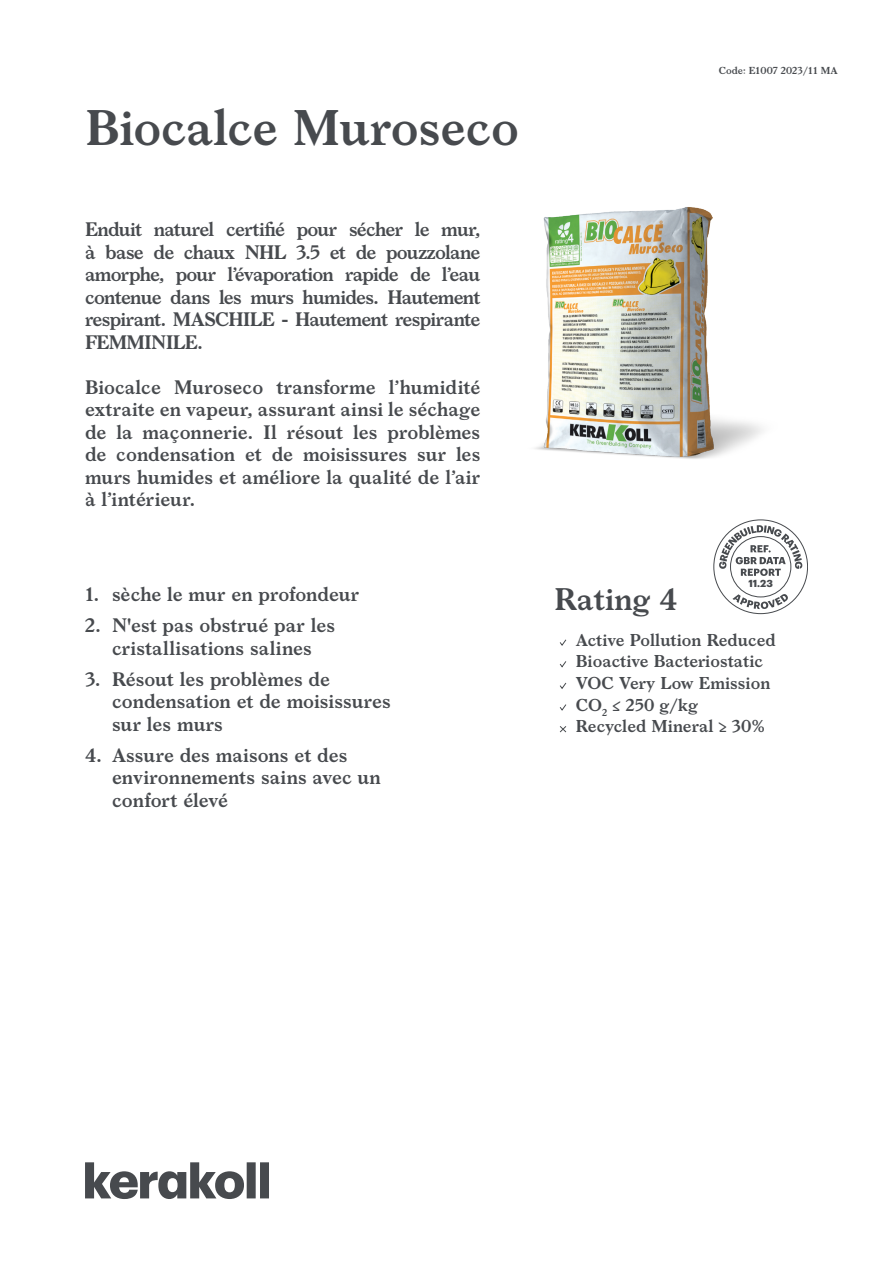
<style>
.page{position:relative;width:893px;height:1263px;background:#fff}
.page>*{position:absolute;margin:0;border:0;box-sizing:border-box;transform-origin:0 0}
.t1{font:600 48px "Larish Neue";letter-spacing:-.005em;color:#474a4e}
.t2{font:600 30px "Larish Neue";color:#474a4e}
.t3{font:600 18.75px/22.5px "Larish Neue";letter-spacing:-.005em;color:#474a4e;text-align:justify}
.t4{font:600 16.5px/21.6px "Larish Neue";color:#474a4e}
.t5{font:700 10.05px "Graphik";color:#474a4e}
.t6{font:600 9.75px "Larish Neue";color:#474a4e}
</style>
<div class="page">
<svg style="left:713px;top:519px;width:95px;height:95px"></svg>
<svg style="left:85px;top:1162px;width:184px;height:37px"></svg>
<svg style="left:559px;top:639px;width:8px;height:7px"></svg>
<svg style="left:559px;top:661px;width:8px;height:7px"></svg>
<svg style="left:560px;top:682px;width:7px;height:7px"></svg>
<svg style="left:559px;top:704px;width:8px;height:7px"></svg>
<svg style="left:559px;top:726px;width:8px;height:7px"></svg>
<img style="left:535px;top:207px;width:228px;height:252px">
<h1 class="t1" style="left:85px;top:91px;width:435px">Biocalce Muroseco</h1>
<p class="t3" style="left:85px;top:217px;width:397px">Enduit naturel certifié pour sécher le mur, à base de chaux NHL 3.5 et de pouzzolane amorphe, pour l’évaporation rapide de l’eau contenue dans les murs humides. Hautement respirant. MASCHILE - Hautement respirante FEMMINILE.</p>
<p class="t3" style="left:85px;top:374px;width:397px">Biocalce Muroseco transforme l’humidité extraite en vapeur, assurant ainsi le séchage de la maçonnerie. Il résout les problèmes de condensation et de moisissures sur les murs humides et améliore la qualité de l’air à l’intérieur.</p>
<p class="t3" style="left:85px;top:581px;width:276px">1. sèche le mur en profondeur</p>
<p class="t3" style="left:85px;top:612px;width:252px;text-align:center">2. N'est pas obstrué par les cristallisations salines</p>
<p class="t3" style="left:112px;top:666px;width:280px;text-align:left;text-indent:-27px">3. Résout les problèmes de condensation et de moisissures sur les murs</p>
<p class="t3" style="left:112px;top:742px;width:270px;text-align:left;text-indent:-27px">4. Assure des maisons et des environnements sains avec un confort élevé</p>
<p class="t6" style="left:719px;top:63px;width:120px">Code: E1007 2023/11 MA</p>
<p class="t5" style="left:748px;top:575px;width:26px">11.23</p>
<h2 class="t2" style="left:554px;top:576px;width:125px">Rating 4</h2>
<p class="t4" style="left:576px;top:628px;width:201px">Active Pollution Reduced<br>Bioactive Bacteriostatic<br>VOC Very Low Emission<br>CO<sub>2</sub> ≤ 250 g/kg<br>Recycled Mineral ≥ 30%</p>
</div>
